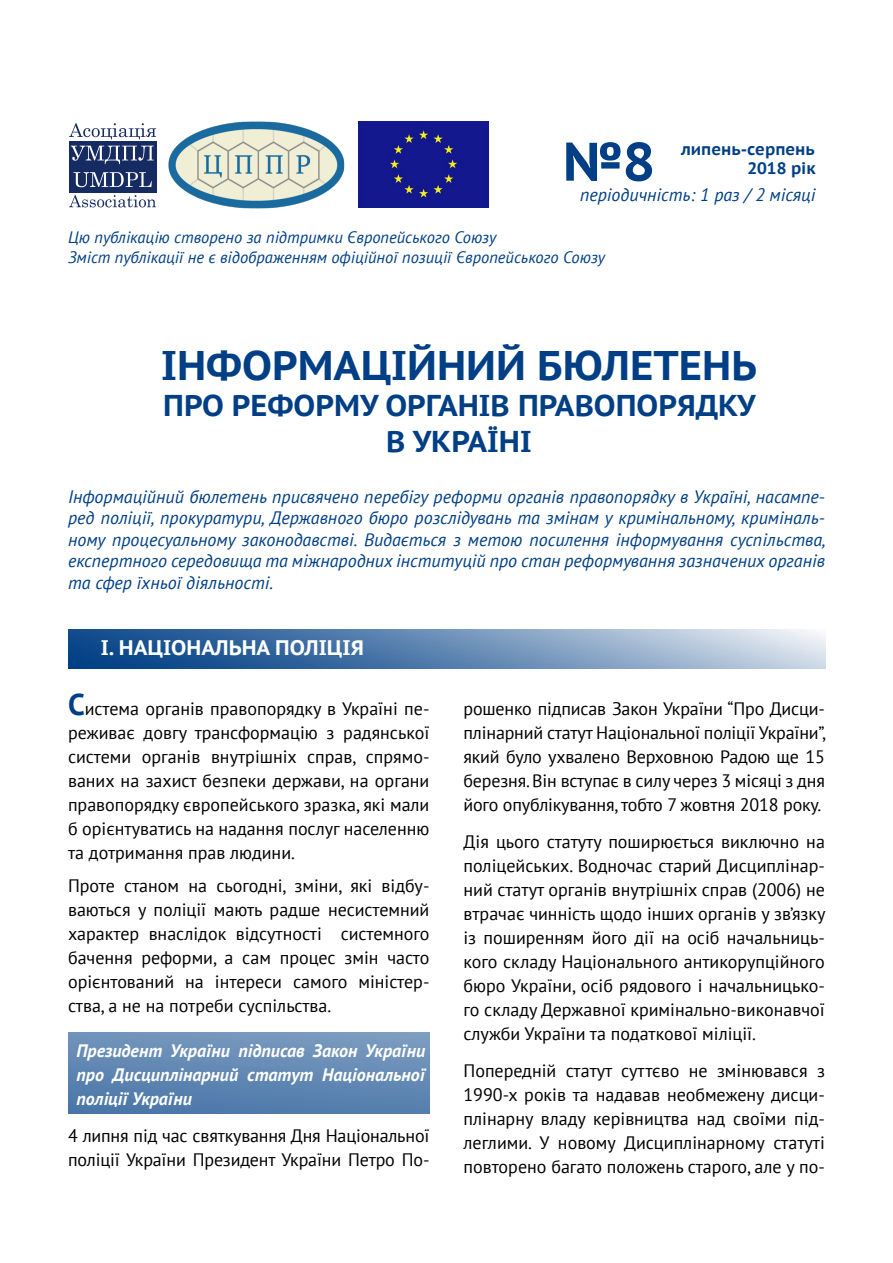
<style>
.page{position:relative;width:893px;height:1263px;background:#fff}
.page>*{position:absolute;margin:0;border:0;box-sizing:border-box;transform-origin:0 0}
.t1{font:700 54.15px "PT Sans Caption";color:#003f85}
.t2{font:700 41.25px "PT Sans Caption";color:#003f85}
.t3{font:700 30px/36px "PT Sans Caption";color:#003f85;text-align:center}
.t4{font:700 21px "PT Sans Caption";color:#fff}
.t5{font:18px/24px "PT Sans";color:#000;text-align:justify}
.t6{font:italic 18px/21.6px "PT Sans";color:#003f85;text-align:justify}
.t7{font:italic 700 18px/24px "PT Sans";color:#fff;text-align:justify}
.t8{font:italic 16.5px/19.8px "PT Sans";color:#003f85}
.t9{font:700 16.5px "PT Sans Caption";color:#003f85}
.s1{font-weight:700;font-size:30px;color:#003f85}
</style>
<div class="page">
<div style="left:68px;top:1032px;width:361px;height:82px;background:linear-gradient(to bottom,#7899be,#4e79aa)"></div>
<svg style="left:68px;top:629px;width:757px;height:39px;background:#698db6"></svg>
<img style="left:168px;top:122px;width:177px;height:86px">
<div style="left:69px;top:141px;width:87px;height:25px;background:#162b62"></div>
<div style="left:69px;top:167px;width:87px;height:26px;background:#162b62"></div>
<svg style="left:73px;top:172px;width:79px;height:15px"></svg>
<svg style="left:71px;top:146px;width:83px;height:18px"></svg>
<svg style="left:69px;top:195px;width:87px;height:12px"></svg>
<svg style="left:69px;top:123px;width:87px;height:16px"></svg>
<img style="left:358px;top:121px;width:131px;height:87px">
<h1 class="t1" style="left:563px;top:125px;width:94px">№8</h1>
<p class="t9" style="left:681px;top:138px;width:135px">липень-серпень</p>
<p class="t9" style="left:747px;top:158px;width:70px">2018 рік</p>
<p class="t6" style="left:580px;top:183px;width:237px">періодичність: 1 раз / 2 місяці</p>
<p class="t8" style="left:68px;top:227px;width:539px">Цю публікацію створено за підтримки Європейського Союзу<br>Зміст публікації не є відображенням офіційної позиції Європейського Союзу</p>
<h2 class="t2" style="left:161px;top:338px;width:597px">ІНФОРМАЦІЙНИЙ БЮЛЕТЕНЬ</h2>
<h3 class="t3" style="left:163px;top:386px;width:594px">ПРО РЕФОРМУ ОРГАНІВ ПРАВОПОРЯДКУ<br>В УКРАЇНІ</h3>
<p class="t6" style="left:68px;top:485px;width:759px">Інформаційний бюлетень присвячено перебігу реформи органів правопорядку в Україні, насампе&shy;ред поліції, прокуратури, Державного бюро розслідувань та змінам у кримінальному, криміналь&shy;ному процесуальному законодавстві. Видається з метою посилення інформування суспільства, експертного середовища та міжнародних інституцій про стан реформування зазначених органів та сфер їхньої діяльності.</p>
<p class="t4" style="left:101px;top:633px;width:265px">I. НАЦІОНАЛЬНА ПОЛІЦІЯ</p>
<p class="t5" style="left:68px;top:696px;width:363px"><span class="s1">C</span>истема органів правопорядку в Україні пе&shy;реживає довгу трансформацію з радянської системи органів внутрішніх справ, спрямо&shy;ваних на захист безпеки держави, на органи правопорядку європейського зразка, які мали б орієнтуватись на надання послуг населенню та дотримання прав людини.</p>
<p class="t5" style="left:68px;top:873px;width:363px">Проте станом на сьогодні, зміни, які відбу&shy;ваються у поліції мають радше несистемний характер внаслідок відсутності системного бачення реформи, а сам процес змін часто орієнтований на інтереси самого міністер&shy;ства, а не на потреби суспільства.</p>
<p class="t7" style="left:77px;top:1038px;width:350px">Президент України підписав Закон України про Дисциплінарний статут Національної поліції України</p>
<p class="t5" style="left:68px;top:1123px;width:363px">4 липня під час святкування Дня Національної поліції України Президент України Петро По-</p>
<p class="t5" style="left:463px;top:697px;width:364px">рошенко підписав Закон України “Про Дисци&shy;плінарний статут Національної поліції України”, який було ухвалено Верховною Радою ще 15 березня. Він вступає в силу через 3 місяці з дня його опублікування, тобто 7 жовтня 2018 року.</p>
<p class="t5" style="left:463px;top:829px;width:364px">Дія цього статуту поширюється виключно на поліцейських. Водночас старий Дисциплінар&shy;ний статут органів внутрішніх справ (2006) не втрачає чинність щодо інших органів у зв’язку із поширенням його дії на осіб начальниць&shy;кого складу Національного антикорупційного бюро України, осіб рядового і начальницько&shy;го складу Державної кримінально-виконавчої служби України та податкової міліції.</p>
<p class="t5" style="left:463px;top:1058px;width:363px">Попередній статут суттєво не змінювався з 1990-х років та надавав необмежену дисци&shy;плінарну владу керівництва над своїми під&shy;леглими. У новому Дисциплінарному статуті повторено багато положень старого, але у по-</p>
</div>
